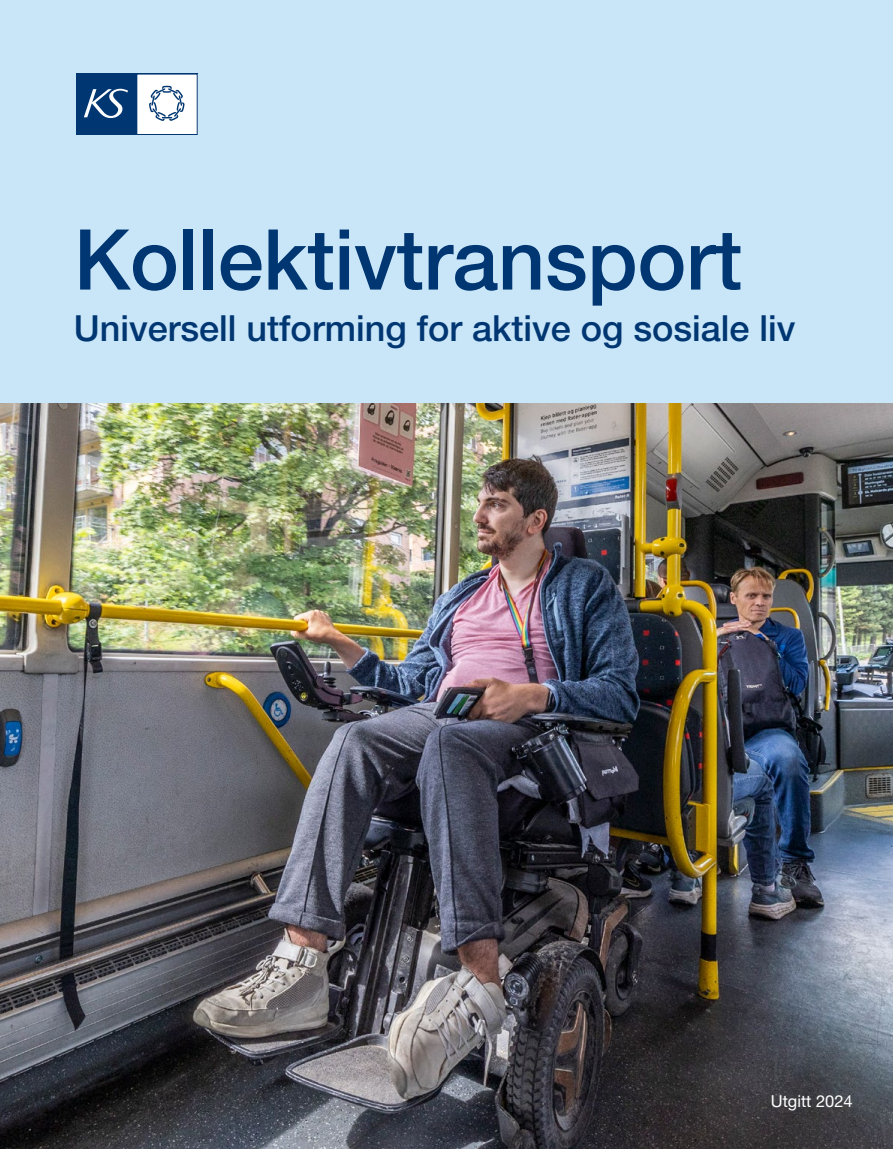
<style>
.page{position:relative;width:893px;height:1149px;background:#fff}
.page>*{position:absolute;margin:0;border:0;box-sizing:border-box;transform-origin:0 0}
.t1{font:500 84px "Helvetica Neue LT Pro";letter-spacing:-.005em;color:#003671}
.t2{font:500 36px "Helvetica Neue LT Pro";color:#003671}
.t3{font:16.5px "Helvetica Neue LT Pro";color:#fff}
</style>
<div class="page">
<div style="left:0;top:0;width:893px;height:1148px;background:#c9e6f9"></div>
<img style="left:0;top:403px;width:893px;height:745px">
<div style="left:76px;top:74px;width:60px;height:61px;background:#003671"></div>
<svg style="left:136px;top:74px;width:62px;height:61px"></svg>
<div style="left:137px;top:74px;width:60px;height:60px;background:#fff"></div>
<svg style="left:84px;top:89px;width:44px;height:29px"></svg>
<svg style="left:149px;top:86px;width:36px;height:35px"></svg>
<h1 class="t1" style="left:74px;top:209px;width:670px">Kollektivtransport</h1>
<p class="t2" style="left:74px;top:307px;width:723px">Universell utforming for aktive og sosiale liv</p>
<p class="t3" style="left:771px;top:1090px;width:83px">Utgitt 2024</p>
</div>
